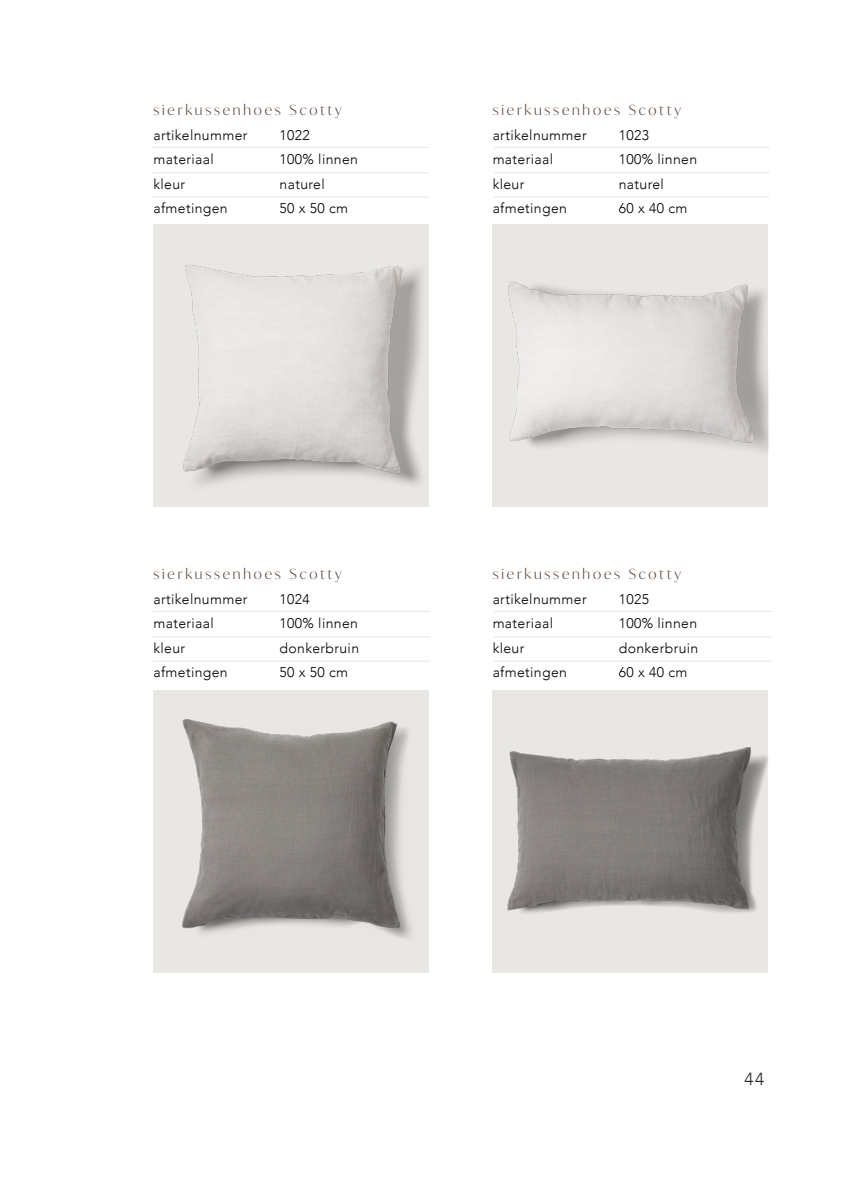
<style>
.page{position:relative;width:844px;height:1191px;background:#fff}
.page>*{position:absolute;margin:0;border:0;box-sizing:border-box;transform-origin:0 0}
.Reg_12ptx{font:300 17.5px "Avenir";color:#231f20}
.Reg_9ptxLead_14{font:300 14px "Avenir";letter-spacing:.025em;color:#000}
.Reg_9ptxLead_14-2{font:300 14px "Ivy Mode";letter-spacing:.2em;color:#584033}
</style>
<div class="page">
<hr style="left:153px;top:147px;width:276px;height:1px;background:#e9e7e3">
<hr style="left:153px;top:172px;width:276px;height:1px;background:#e9e7e3">
<hr style="left:153px;top:197px;width:276px;height:1px;background:#e9e7e3">
<hr style="left:494px;top:147px;width:275px;height:1px;background:#e9e7e3">
<hr style="left:494px;top:172px;width:275px;height:1px;background:#e9e7e3">
<hr style="left:494px;top:197px;width:275px;height:1px;background:#e9e7e3">
<hr style="left:153px;top:611px;width:277px;height:1px;background:#e9e7e3">
<hr style="left:153px;top:636px;width:277px;height:1px;background:#e9e7e3">
<hr style="left:153px;top:661px;width:277px;height:1px;background:#e9e7e3">
<hr style="left:494px;top:611px;width:277px;height:1px;background:#e9e7e3">
<hr style="left:494px;top:636px;width:277px;height:1px;background:#e9e7e3">
<hr style="left:494px;top:661px;width:277px;height:1px;background:#e9e7e3">
<img style="left:153px;top:224px;width:245px;height:283px">
<img style="left:398px;top:224px;width:370px;height:283px">
<img style="left:153px;top:690px;width:253px;height:283px">
<img style="left:406px;top:690px;width:362px;height:283px">
<p class="Reg_9ptxLead_14-2" style="left:153px;top:101px;width:190px">sierkussenhoes Scotty</p>
<p class="Reg_9ptxLead_14" style="left:153px;top:127px;width:95px">artikelnummer</p>
<p class="Reg_9ptxLead_14" style="left:279px;top:127px;width:32px">1022</p>
<p class="Reg_9ptxLead_14" style="left:153px;top:151px;width:62px">materiaal</p>
<p class="Reg_9ptxLead_14" style="left:279px;top:151px;width:80px">100% linnen</p>
<p class="Reg_9ptxLead_14" style="left:153px;top:176px;width:33px">kleur</p>
<p class="Reg_9ptxLead_14" style="left:279px;top:176px;width:47px">naturel</p>
<p class="Reg_9ptxLead_14" style="left:153px;top:200px;width:76px">afmetingen</p>
<p class="Reg_9ptxLead_14" style="left:279px;top:200px;width:70px">50 x 50 cm</p>
<p class="Reg_9ptxLead_14-2" style="left:492px;top:101px;width:190px">sierkussenhoes Scotty</p>
<p class="Reg_9ptxLead_14" style="left:492px;top:127px;width:95px">artikelnummer</p>
<p class="Reg_9ptxLead_14" style="left:618px;top:127px;width:32px">1023</p>
<p class="Reg_9ptxLead_14" style="left:492px;top:151px;width:62px">materiaal</p>
<p class="Reg_9ptxLead_14" style="left:618px;top:151px;width:80px">100% linnen</p>
<p class="Reg_9ptxLead_14" style="left:492px;top:176px;width:33px">kleur</p>
<p class="Reg_9ptxLead_14" style="left:618px;top:176px;width:47px">naturel</p>
<p class="Reg_9ptxLead_14" style="left:492px;top:200px;width:76px">afmetingen</p>
<p class="Reg_9ptxLead_14" style="left:618px;top:200px;width:70px">60 x 40 cm</p>
<p class="Reg_9ptxLead_14-2" style="left:153px;top:565px;width:190px">sierkussenhoes Scotty</p>
<p class="Reg_9ptxLead_14" style="left:153px;top:591px;width:95px">artikelnummer</p>
<p class="Reg_9ptxLead_14" style="left:279px;top:591px;width:32px">1024</p>
<p class="Reg_9ptxLead_14" style="left:153px;top:615px;width:62px">materiaal</p>
<p class="Reg_9ptxLead_14" style="left:279px;top:615px;width:80px">100% linnen</p>
<p class="Reg_9ptxLead_14" style="left:153px;top:640px;width:33px">kleur</p>
<p class="Reg_9ptxLead_14" style="left:279px;top:640px;width:81px">donkerbruin</p>
<p class="Reg_9ptxLead_14" style="left:153px;top:664px;width:76px">afmetingen</p>
<p class="Reg_9ptxLead_14" style="left:279px;top:664px;width:70px">50 x 50 cm</p>
<p class="Reg_9ptxLead_14-2" style="left:492px;top:565px;width:190px">sierkussenhoes Scotty</p>
<p class="Reg_9ptxLead_14" style="left:492px;top:591px;width:95px">artikelnummer</p>
<p class="Reg_9ptxLead_14" style="left:618px;top:591px;width:32px">1025</p>
<p class="Reg_9ptxLead_14" style="left:492px;top:615px;width:62px">materiaal</p>
<p class="Reg_9ptxLead_14" style="left:618px;top:615px;width:80px">100% linnen</p>
<p class="Reg_9ptxLead_14" style="left:492px;top:640px;width:33px">kleur</p>
<p class="Reg_9ptxLead_14" style="left:618px;top:640px;width:81px">donkerbruin</p>
<p class="Reg_9ptxLead_14" style="left:492px;top:664px;width:76px">afmetingen</p>
<p class="Reg_9ptxLead_14" style="left:618px;top:664px;width:70px">60 x 40 cm</p>
<p class="Reg_12ptx" style="left:744px;top:1068px;width:21px">44</p>
</div>
